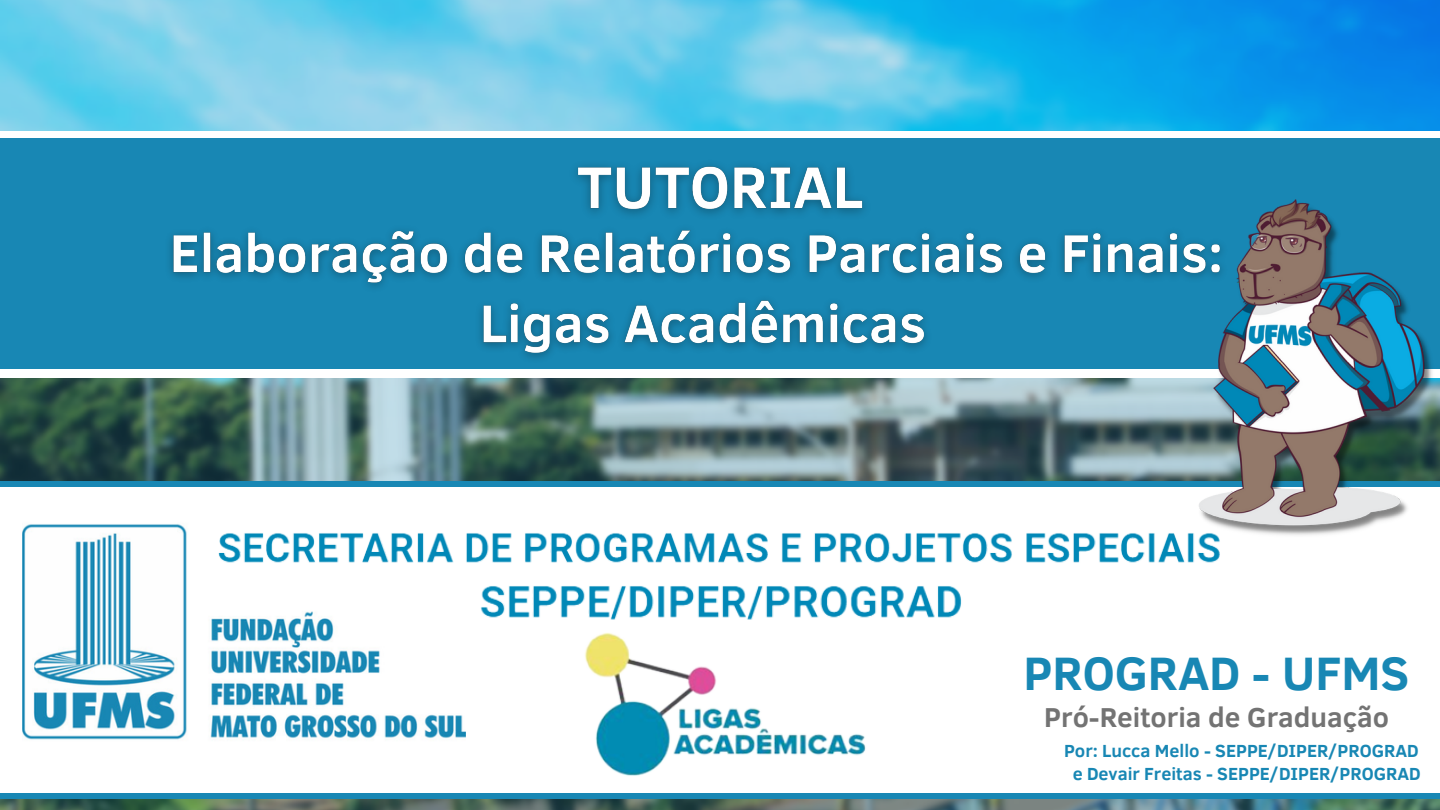
<style>
.page{position:relative;width:1440px;height:810px;background:#fff}
.page>*{position:absolute;margin:0;border:0;box-sizing:border-box;transform-origin:0 0}
.t1{font:700 48.15px "Clear Sans";color:#1887b4}
.t2{font:700 28.05px "Clear Sans";color:#737373}
.t3{font:700 18px "Clear Sans";color:#1887b4}
</style>
<div class="page">
<img style="left:0;top:0;width:1440px;height:810px">
<div style="left:0;top:481px;width:1440px;height:318px;background:#1887b4"></div>
<div style="left:0;top:487px;width:1440px;height:306px;background:#fff"></div>
<img style="left:23px;top:524px;width:443px;height:216px">
<img style="left:214px;top:524px;width:1006px;height:47px">
<div style="left:0;top:131px;width:1440px;height:247px;background:#fff"></div>
<div style="left:0;top:138px;width:1440px;height:231px;background:#1887b4"></div>
<img style="left:481px;top:586px;width:481px;height:34px">
<img style="left:1198px;top:199px;width:237px;height:340px">
<img style="left:170px;top:215px;width:1066px;height:154px">
<img style="left:562px;top:165px;width:316px;height:62px">
<img style="left:585px;top:633px;width:281px;height:143px">
<p class="t1" style="left:1024px;top:639px;width:387px">PROGRAD - UFMS</p>
<p class="t2" style="left:1044px;top:697px;width:346px">Pró-Reitoria de Graduação</p>
<p class="t3" style="left:1064px;top:738px;width:356px">Por: Lucca Mello - SEPPE/DIPER/PROGRAD</p>
<p class="t3" style="left:1073px;top:761px;width:349px">e Devair Freitas - SEPPE/DIPER/PROGRAD</p>
</div>
